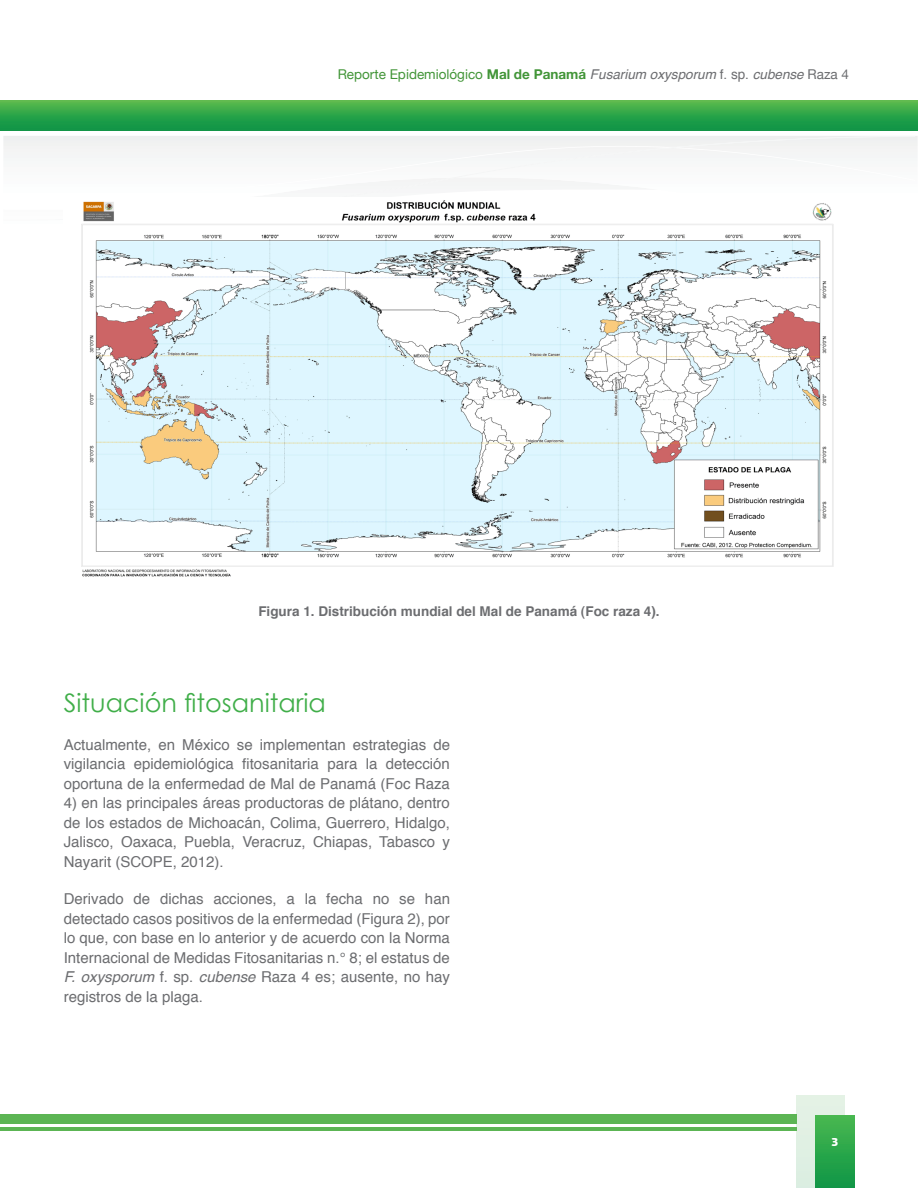
<style>
.page{position:relative;width:918px;height:1188px;background:#fff}
.page>*{position:absolute;margin:0;border:0;box-sizing:border-box;transform-origin:0 0}
.t1{font:25.5px "Century Gothic";color:#40ae49}
.t2{font:15px/19.5px "Helvetica";color:#6c6d70;text-align:justify}
.t3{font:italic 13.5px "Helvetica";color:#6c6d70}
.t4{font:700 13.5px "Helvetica";color:#6c6d70}
.t5{font:13.5px "Presidencia Fuerte";color:#fff}
.s1{font-family:"Helvetica Neue";font-style:normal;color:#429538}
.s2{font-family:"Helvetica Neue";font-weight:700;font-style:normal;color:#429538}
.s3{font-style:normal}
.s4{font-family:"Helvetica Neue";font-style:normal}
.s5{font-style:italic}
</style>
<div class="page">
<div style="left:3px;top:136px;width:912px;height:53px;background:#f5f7f7"></div>
<div style="left:1px;top:100px;width:917px;height:30px;background:linear-gradient(to bottom,#59ba4c,#0a9346)"></div>
<div style="left:796px;top:1095px;width:49px;height:93px;background:#e2f0e4"></div>
<div style="left:816px;top:1115px;width:38px;height:73px;background:linear-gradient(to bottom,#49b850,#0e9646)"></div>
<div style="left:0;top:1115px;width:796px;height:9px;background:#5cb554"></div>
<hr style="left:0;top:1128px;width:796px;height:3px;background:#5cb554">
<img style="left:81px;top:200px;width:753px;height:377px">
<p class="t3" style="left:338px;top:64px;width:513px"><span class="s1">Reporte Epidemiológico</span> <span class="s2">Mal de Panamá</span> Fusarium oxysporum <span class="s3">f. sp.</span> cubense <span class="s4">Raza 4</span></p>
<p class="t4" style="left:258px;top:601px;width:403px">Figura 1. Distribución mundial del Mal de Panamá (Foc raza 4).</p>
<p class="t1" style="left:64px;top:687px;width:264px">Situación fitosanitaria</p>
<p class="t2" style="left:64px;top:735px;width:388px">Actualmente, en México se implementan estrategias de vigilancia epidemiológica fitosanitaria para la detección oportuna de la enfermedad de Mal de Panamá (Foc Raza</p>
<p class="t2" style="left:64px;top:794px;width:388px">4) en las principales áreas productoras de plátano, dentro de los estados de Michoacán, Colima, Guerrero, Hidalgo, Jalisco, Oaxaca, Puebla, Veracruz, Chiapas, Tabasco y Nayarit (SCOPE, 2012).</p>
<p class="t2" style="left:64px;top:890px;width:388px">Derivado de dichas acciones, a la fecha no se han detectado casos positivos de la enfermedad (Figura 2), por lo que, con base en lo anterior y de acuerdo con la Norma Internacional de Medidas Fitosanitarias n.° 8; el estatus de <span class="s5">F. oxysporum</span> f. sp. <span class="s5">cubense</span> Raza 4 es; ausente, no hay registros de la plaga.</p>
<p class="t5" style="left:831px;top:1135px;width:9px">3</p>
</div>
